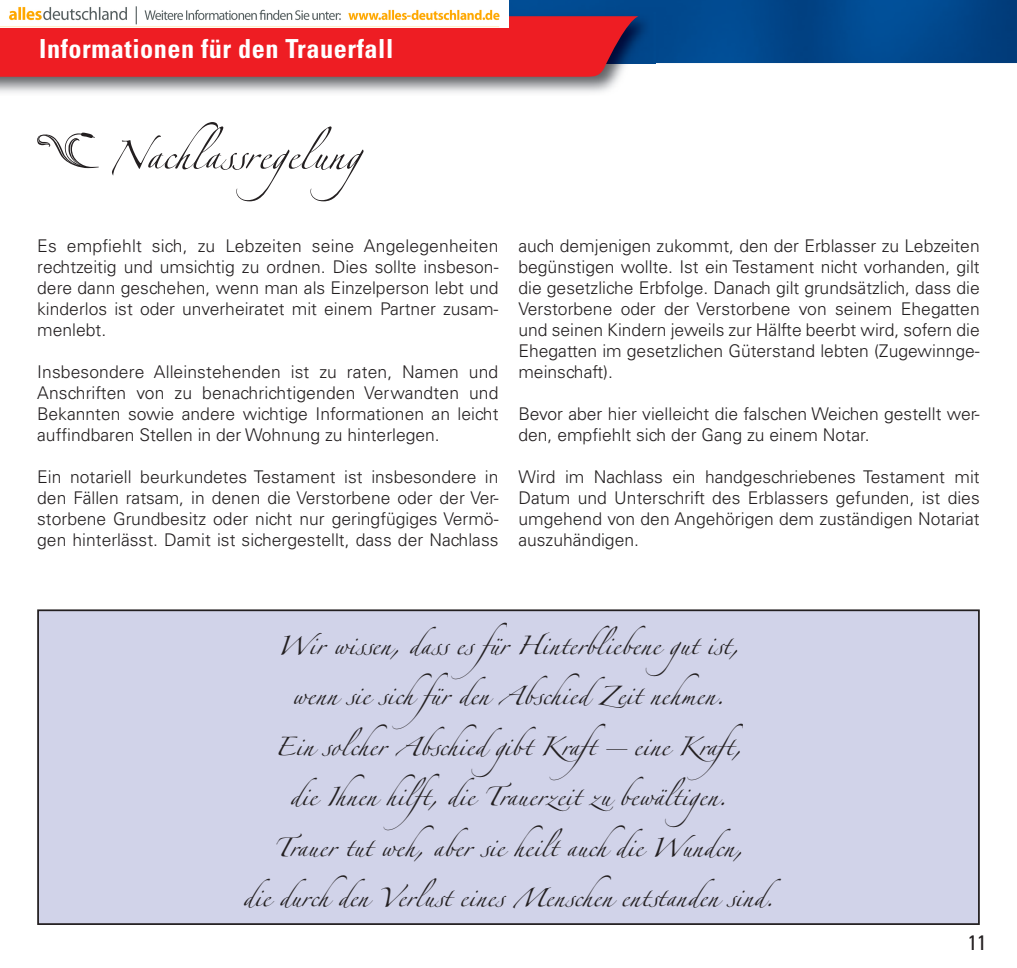
<style>
.page{position:relative;width:1017px;height:968px;background:#fff}
.page>*{position:absolute;margin:0;border:0;box-sizing:border-box;transform-origin:0 0}
.t1{font:63px "Linotype Zapfino One";color:#231f20}
.t2{font:42px "Linotype Zapfino One";color:#231f20}
.t3{font:700 condensed 26.25px "Univers";letter-spacing:.02em;color:#fff}
.t4{font:condensed 21px "Univers";color:#231f20}
.t5{font:300 17.5px/21px "Univers";color:#231f20;text-align:justify}
</style>
<div class="page">
<img style="left:509px;top:0;width:508px;height:63px">
<img style="left:0;top:13px;width:655px;height:80px">
<svg style="left:0;top:16px;width:638px;height:61px;background:#e7232a"></svg>
<svg style="left:37px;top:133px;width:62px;height:35px"></svg>
<div style="left:38px;top:610px;width:941px;height:313px;background:#d1d3e9"></div>
<div style="left:37px;top:609px;width:943px;height:315px;border:2px solid #231f20"></div>
<img style="left:0;top:6px;width:508px;height:21px">
<h3 class="t3" style="left:39px;top:33px;width:356px">Informationen für den Trauerfall</h3>
<h1 class="t1" style="left:111px;top:109px;width:288px">Nachlassregelung</h1>
<p class="t5" style="left:37px;top:235px;width:463px">Es empfiehlt sich, zu Lebzeiten seine Angelegenheiten rechtzeitig und umsichtig zu ordnen. Dies sollte insbeson&shy;dere dann geschehen, wenn man als Einzelperson lebt und kinderlos ist oder unverheiratet mit einem Partner zusam&shy;menlebt.</p>
<p class="t5" style="left:37px;top:361px;width:463px">Insbesondere Alleinstehenden ist zu raten, Namen und Anschriften von zu benachrichtigenden Verwandten und Bekannten sowie andere wichtige Informationen an leicht auffindbaren Stellen in der Wohnung zu hinterlegen.</p>
<p class="t5" style="left:37px;top:466px;width:463px">Ein notariell beurkundetes Testament ist insbesondere in den Fällen ratsam, in denen die Verstorbene oder der Ver&shy;storbene Grundbesitz oder nicht nur geringfügiges Vermö&shy;gen hinterlässt. Damit ist sichergestellt, dass der Nachlass</p>
<p class="t5" style="left:518px;top:235px;width:463px">auch demjenigen zukommt, den der Erblasser zu Lebzeiten begünstigen wollte. Ist ein Testament nicht vorhanden, gilt die gesetzliche Erbfolge. Danach gilt grundsätzlich, dass die Verstorbene oder der Verstorbene von seinem Ehegatten und seinen Kindern jeweils zur Hälfte beerbt wird, sofern die Ehegatten im gesetzlichen Güterstand lebten (Zugewinnge&shy;meinschaft).</p>
<p class="t5" style="left:518px;top:403px;width:463px">Bevor aber hier vielleicht die falschen Weichen gestellt wer&shy;den, empfiehlt sich der Gang zu einem Notar.</p>
<p class="t5" style="left:518px;top:466px;width:463px">Wird im Nachlass ein handgeschriebenes Testament mit Datum und Unterschrift des Erblassers gefunden, ist dies umgehend von den Angehörigen dem zuständigen Notariat auszuhändigen.</p>
<h2 class="t2" style="left:278px;top:614px;width:463px">Wir wissen, dass es für Hinterbliebene gut ist,</h2>
<h2 class="t2" style="left:292px;top:665px;width:434px">wenn sie sich für den Abschied Zeit nehmen.</h2>
<h2 class="t2" style="left:275px;top:715px;width:499px">Ein solcher Abschied gibt Kraft – eine Kraft,</h2>
<h2 class="t2" style="left:289px;top:766px;width:440px">die Ihnen hilft, die Trauerzeit zu bewältigen.</h2>
<h2 class="t2" style="left:273px;top:816px;width:471px">Trauer tut weh, aber sie heilt auch die Wundcn,</h2>
<h2 class="t2" style="left:243px;top:866px;width:533px">die durch den Verlust eines Menschen entstanden sind.</h2>
<p class="t4" style="left:968px;top:929px;width:20px">11</p>
</div>
